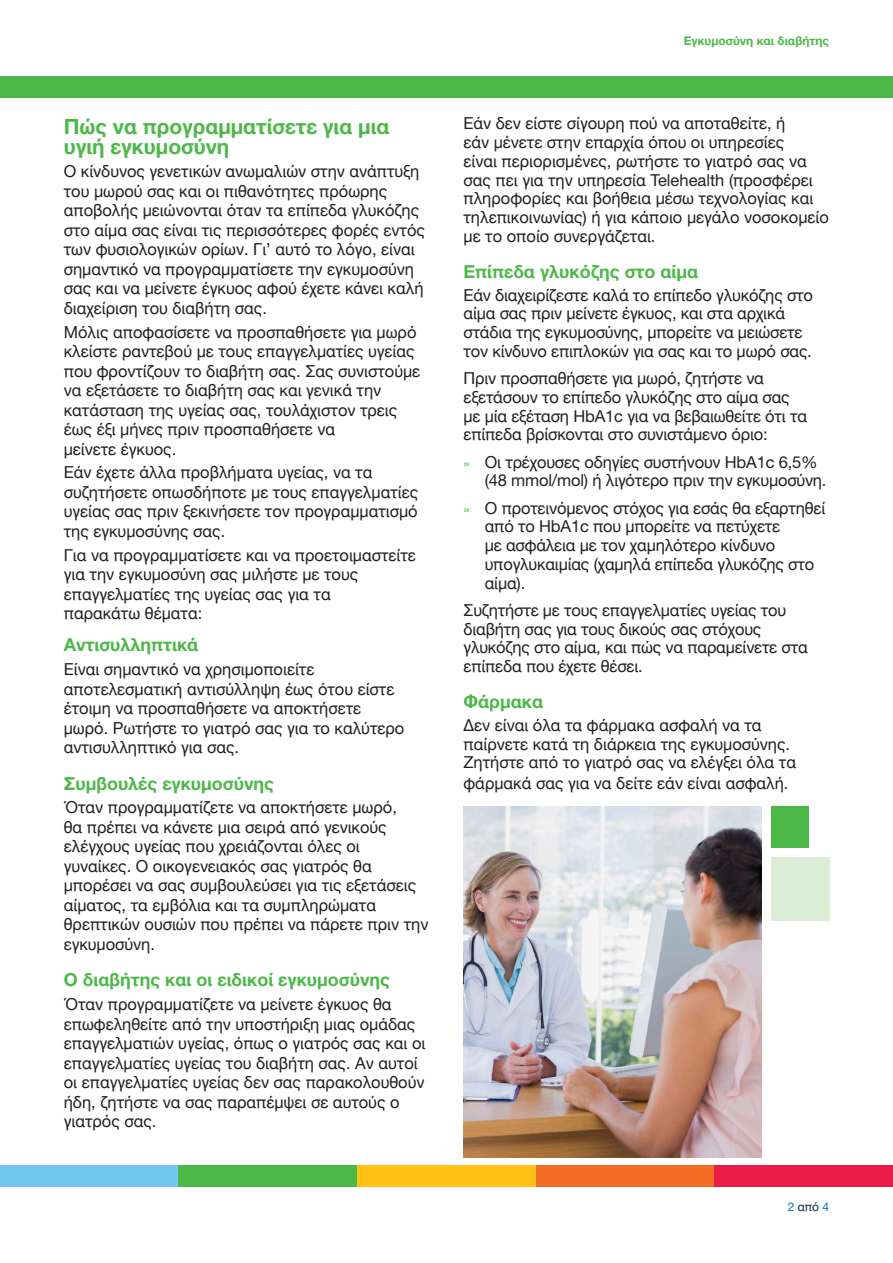
<style>
.page{position:relative;width:893px;height:1263px;background:#fff}
.page>*{position:absolute;margin:0;border:0;box-sizing:border-box;transform-origin:0 0}
.Sub_heading_1{font:700 21px/19.5px "Helvetica Neue";color:#4cb848}
.Sub_heading_2{font:700 18px "Helvetica Neue";color:#4cb848}
.body{font:16.5px/19.5px "Helvetica Neue";color:#231f20}
.body-2{font:700 12px "Helvetica Neue";color:#4cb848}
.body-3{font:12px "Helvetica Neue";color:#03314b}
.s1{font-family:"Helvetica Neue LT Std"}
.s2{font-family:"Helvetica Neue LT Std";font-size:13.5px;color:#4cb848}
.s3{font-family:"Helvetica Neue LT Std";color:#0c6fb8}
</style>
<div class="page">
<div style="left:0;top:77px;width:893px;height:21px;background:#4cb848"></div>
<div style="left:0;top:1165px;width:179px;height:22px;background:#6fc6ef"></div>
<div style="left:179px;top:1165px;width:178px;height:22px;background:#4cb848"></div>
<div style="left:357px;top:1165px;width:179px;height:22px;background:#fec216"></div>
<div style="left:536px;top:1165px;width:178px;height:22px;background:#f36e24"></div>
<div style="left:714px;top:1165px;width:179px;height:22px;background:#eb1d46"></div>
<img style="left:463px;top:807px;width:299px;height:350px">
<div style="left:771px;top:807px;width:38px;height:41px;background:#4cb848"></div>
<div style="left:771px;top:857px;width:58px;height:63px;background:#daecd4"></div>
<p class="Sub_heading_1" style="left:64px;top:117px;width:327px">Πώς να προγραμματίσετε για μια υγιή εγκυμοσύνη</p>
<p class="body" style="left:64px;top:163px;width:363px">Ο κίνδυνος γενετικών ανωμαλιών στην ανάπτυξη του μωρού σας και οι πιθανότητες πρόωρης αποβολής μειώνονται όταν τα επίπεδα γλυκόζης στο αίμα σας είναι τις περισσότερες φορές εντός των φυσιολογικών ορίων. Γι’ αυτό το λόγο, είναι σημαντικό να προγραμματίσετε την εγκυμοσύνη σας και να μείνετε έγκυος αφού έχετε κάνει καλή διαχείριση του διαβήτη σας.</p>
<p class="body" style="left:64px;top:323px;width:358px">Μόλις αποφασίσετε να προσπαθήσετε για μωρό κλείστε ραντεβού με τους επαγγελματίες υγείας που φροντίζουν το διαβήτη σας. Σας συνιστούμε να εξετάσετε το διαβήτη σας και γενικά την κατάσταση της υγείας σας, τουλάχιστον τρεις έως έξι μήνες πριν προσπαθήσετε να<br>μείνετε έγκυος.</p>
<p class="body" style="left:64px;top:464px;width:356px">Εάν έχετε άλλα προβλήματα υγείας, να τα συζητήσετε οπωσδήποτε με τους επαγγελματίες υγείας σας πριν ξεκινήσετε τον προγραμματισμό της εγκυμοσύνης σας.</p>
<p class="body" style="left:64px;top:546px;width:354px">Για να προγραμματίσετε και να προετοιμαστείτε για την εγκυμοσύνη σας μιλήστε με τους επαγγελματίες της υγείας σας για τα<br>παρακάτω θέματα:</p>
<p class="Sub_heading_2" style="left:64px;top:631px;width:136px">Αντισυλληπτικά</p>
<p class="body" style="left:64px;top:660px;width:342px">Είναι σημαντικό να χρησιμοποιείτε αποτελεσματική αντισύλληψη έως ότου είστε έτοιμη να προσπαθήσετε να αποκτήσετε μωρό. Ρωτήστε το γιατρό σας για το καλύτερο αντισυλληπτικό για σας.</p>
<p class="Sub_heading_2" style="left:64px;top:769px;width:212px">Συμβουλές εγκυμοσύνης</p>
<p class="body" style="left:64px;top:799px;width:366px">Όταν προγραμματίζετε να αποκτήσετε μωρό,<br>θα πρέπει να κάνετε μια σειρά από γενικούς ελέγχους υγείας που χρειάζονται όλες οι γυναίκες. Ο οικογενειακός σας γιατρός θα μπορέσει να σας συμβουλεύσει για τις εξετάσεις αίματος, τα εμβόλια και τα συμπληρώματα θρεπτικών ουσιών που πρέπει να πάρετε πριν την εγκυμοσύνη.</p>
<p class="Sub_heading_2" style="left:64px;top:966px;width:328px">Ο διαβήτης και οι ειδικοί εγκυμοσύνης</p>
<p class="body" style="left:64px;top:995px;width:363px">Όταν προγραμματίζετε να μείνετε έγκυος θα επωφεληθείτε από την υποστήριξη μιας ομάδας επαγγελματιών υγείας, όπως ο γιατρός σας και οι επαγγελματίες υγείας του διαβήτη σας. Αν αυτοί οι επαγγελματίες υγείας δεν σας παρακολουθούν ήδη, ζητήστε να σας παραπέμψει σε αυτούς ο γιατρός σας.</p>
<p class="body-2" style="left:684px;top:31px;width:147px">Εγκυμοσύνη και διαβήτης</p>
<p class="body" style="left:463px;top:115px;width:367px;line-height:18.8px">Εάν δεν είστε σίγουρη πού να αποταθείτε, ή<br>εάν μένετε στην επαρχία όπου οι υπηρεσίες<br>είναι περιορισμένες, ρωτήστε το γιατρό σας να σας πει για την υπηρεσία <span class="s1">Telehealth</span> (προσφέρει πληροφορίες και βοήθεια μέσω τεχνολογίας και τηλεπικοινωνίας) ή για κάποιο μεγάλο νοσοκομείο με το οποίο συνεργάζεται.</p>
<p class="Sub_heading_2" style="left:463px;top:257px;width:236px">Επίπεδα γλυκόζης στο αίμα</p>
<p class="body" style="left:463px;top:286px;width:351px;line-height:18.8px">Εάν διαχειρίζεστε καλά το επίπεδο γλυκόζης στο αίμα σας πριν μείνετε έγκυος, και στα αρχικά στάδια της εγκυμοσύνης, μπορείτε να μειώσετε τον κίνδυνο επιπλοκών για σας και το μωρό σας.</p>
<p class="body" style="left:463px;top:370px;width:345px;line-height:18.8px">Πριν προσπαθήσετε για μωρό, ζητήστε να εξετάσουν το επίπεδο γλυκόζης στο αίμα σας με μία εξέταση <span class="s1">HbA1c</span> για να βεβαιωθείτε ότι τα επίπεδα βρίσκονται στο συνιστάμενο όριο:</p>
<p class="body" style="left:485px;top:453px;width:343px;line-height:18.8px;text-indent:-21px"><span class="s2">»</span> Οι τρέχουσες οδηγίες συστήνουν <span class="s1">HbA1c 6,5% (48 mmol/mol)</span> ή λιγότερο πριν την εγκυμοσύνη.</p>
<p class="body" style="left:485px;top:499px;width:342px;line-height:18.8px;text-indent:-21px"><span class="s2">»</span> Ο προτεινόμενος στόχος για εσάς θα εξαρτηθεί από το <span class="s1">HbA1c</span> που μπορείτε να πετύχετε<br>με ασφάλεια με τον χαμηλότερο κίνδυνο υπογλυκαιμίας (χαμηλά επίπεδα γλυκόζης στο αίμα).</p>
<p class="body" style="left:463px;top:601px;width:346px;line-height:18.8px">Συζητήστε με τους επαγγελματίες υγείας του διαβήτη σας για τους δικούς σας στόχους γλυκόζης στο αίμα, και πώς να παραμείνετε στα επίπεδα που έχετε θέσει.</p>
<p class="Sub_heading_2" style="left:463px;top:687px;width:81px">Φάρμακα</p>
<p class="body" style="left:463px;top:716px;width:334px;line-height:18.8px">Δεν είναι όλα τα φάρμακα ασφαλή να τα παίρνετε κατά τη διάρκεια της εγκυμοσύνης.<br>Ζητήστε από το γιατρό σας να ελέγξει όλα τα</p>
<p class="body" style="left:463px;top:775px;width:326px">φάρμακά σας για να δείτε εάν είναι ασφαλή.</p>
<p class="body-3" style="left:788px;top:1198px;width:43px"><span class="s3">2</span> από <span class="s3">4</span></p>
</div>
